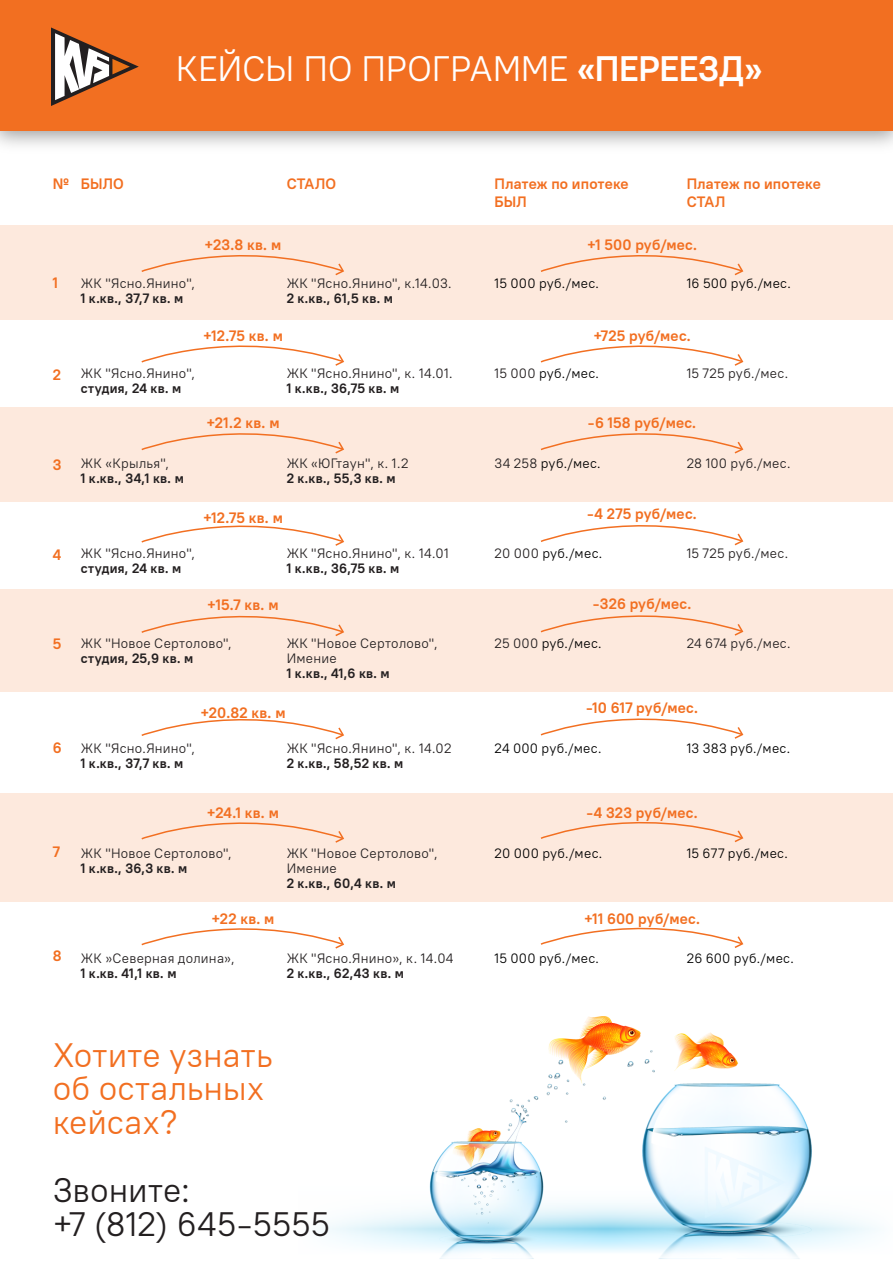
<style>
.page{position:relative;width:893px;height:1263px;background:#fff}
.page>*{position:absolute;margin:0;border:0;box-sizing:border-box;transform-origin:0 0}
.t1{font:35.25px "PT Root UIVF";letter-spacing:-.01em;color:#fff}
.t2{font:33.75px/33.8px "PT Root UIVF";letter-spacing:.005em;color:#f26f21}
.t3{font:33.75px/33.8px "PT Root UIVF";letter-spacing:.005em;color:#231f20}
.t4{font:15px/18px "PT Root UIVF";letter-spacing:.015em;color:#f26f21}
.t5{font:13.5px/15px "PT Root UIVF";letter-spacing:.02em;color:#231f20}
.t6{font:13.5px "PT Root UIVF";letter-spacing:.015em;color:#000}
.s1{color:#231f20}
</style>
<div class="page">
<div style="left:0;top:225px;width:893px;height:94px;background:#fde9dd"></div>
<div style="left:0;top:407px;width:893px;height:94px;background:#fde9dd"></div>
<div style="left:0;top:589px;width:893px;height:103px;background:#fde9dd"></div>
<div style="left:0;top:793px;width:893px;height:109px;background:#fde9dd"></div>
<img style="left:322px;top:1016px;width:556px;height:243px">
<div style="left:0;top:0;width:893px;height:131px;background:#f26f21"></div>
<svg style="left:51px;top:27px;width:88px;height:79px"></svg>
<svg style="left:141px;top:255px;width:203px;height:20px"></svg>
<svg style="left:540px;top:255px;width:204px;height:20px"></svg>
<svg style="left:141px;top:345px;width:203px;height:21px"></svg>
<svg style="left:540px;top:345px;width:204px;height:21px"></svg>
<svg style="left:141px;top:433px;width:203px;height:20px"></svg>
<svg style="left:540px;top:433px;width:204px;height:20px"></svg>
<svg style="left:141px;top:525px;width:203px;height:21px"></svg>
<svg style="left:540px;top:525px;width:204px;height:20px"></svg>
<svg style="left:141px;top:615px;width:203px;height:21px"></svg>
<svg style="left:540px;top:615px;width:204px;height:21px"></svg>
<svg style="left:141px;top:719px;width:203px;height:20px"></svg>
<svg style="left:540px;top:718px;width:204px;height:21px"></svg>
<svg style="left:141px;top:822px;width:203px;height:21px"></svg>
<svg style="left:540px;top:821px;width:204px;height:21px"></svg>
<svg style="left:141px;top:928px;width:203px;height:20px"></svg>
<svg style="left:540px;top:927px;width:204px;height:21px"></svg>
<h1 class="t1" style="left:176px;top:46px;width:588px">КЕЙСЫ ПО ПРОГРАММЕ «ПЕРЕЕЗД»</h1>
<p class="t4" style="left:53px;top:175px;width:18px">№</p>
<p class="t4" style="left:81px;top:175px;width:44px">БЫЛО</p>
<p class="t4" style="left:287px;top:175px;width:51px">СТАЛО</p>
<p class="t4" style="left:495px;top:175px;width:136px">Платеж по ипотеке<br>БЫЛ</p>
<p class="t4" style="left:687px;top:175px;width:136px">Платеж по ипотеке<br>СТАЛ</p>
<p class="t4" style="left:205px;top:236px;width:78px">+23.8 кв. м</p>
<p class="t4" style="left:587px;top:236px;width:112px">+1 500 руб/мес.</p>
<p class="t4" style="left:53px;top:274px;width:7px">1</p>
<p class="t5" style="left:81px;top:276px;width:116px">ЖК "Ясно.Янино",<br>1 к.кв., 37,7 кв. м</p>
<p class="t5" style="left:287px;top:276px;width:167px">ЖК "Ясно.Янино", к.14.03.<br>2 к.кв., 61,5 кв. м</p>
<p class="t6" style="left:495px;top:275px;width:106px">15 000 руб./мес.</p>
<p class="t6" style="left:687px;top:275px;width:106px">16 500 руб./мес.</p>
<p class="t4" style="left:203px;top:327px;width:81px">+12.75 кв. м</p>
<p class="t4" style="left:593px;top:327px;width:99px">+725 руб/мес.</p>
<p class="t4" style="left:53px;top:366px;width:10px">2</p>
<p class="t5" style="left:81px;top:366px;width:116px">ЖК "Ясно.Янино", студия, 24 кв. м</p>
<p class="t5" style="left:287px;top:366px;width:168px">ЖК "Ясно.Янино", к. 14.01.<br>1 к.кв., 36,75 кв. м</p>
<p class="t6" style="left:495px;top:365px;width:106px"><span class="s1">15 000</span> руб./мес.</p>
<p class="t5" style="left:687px;top:366px;width:103px">15 725 руб./мес.</p>
<p class="t4" style="left:206px;top:414px;width:75px">+21.2 кв. м</p>
<p class="t4" style="left:588px;top:414px;width:110px">-6 158 руб/мес.</p>
<p class="t4" style="left:53px;top:456px;width:10px">3</p>
<p class="t5" style="left:81px;top:456px;width:105px">ЖК «Крылья",<br>1 к.кв., 34,1 кв. м</p>
<p class="t5" style="left:287px;top:456px;width:123px">ЖК «ЮГтаун", к. 1.2<br>2 к.кв., 55,3 кв. м</p>
<p class="t6" style="left:495px;top:455px;width:108px"><span class="s1">34 258</span> руб./мес.</p>
<p class="t5" style="left:687px;top:456px;width:106px">28 100 руб./мес.</p>
<p class="t4" style="left:203px;top:508px;width:81px">+12.75 кв. м</p>
<p class="t4" style="left:587px;top:505px;width:111px">-4 275 руб/мес.</p>
<p class="t4" style="left:53px;top:545px;width:10px">4</p>
<p class="t5" style="left:81px;top:546px;width:116px">ЖК "Ясно.Янино", студия, 24 кв. м</p>
<p class="t5" style="left:287px;top:546px;width:164px">ЖК "Ясно.Янино", к. 14.01<br>1 к.кв., 36,75 кв. м</p>
<p class="t6" style="left:495px;top:545px;width:109px"><span class="s1">20 000</span> руб./мес.</p>
<p class="t5" style="left:687px;top:546px;width:103px">15 725 руб./мес.</p>
<p class="t4" style="left:207px;top:595px;width:73px">+15.7 кв. м</p>
<p class="t4" style="left:593px;top:595px;width:100px">-326 руб/мес.</p>
<p class="t4" style="left:53px;top:635px;width:10px">5</p>
<p class="t5" style="left:81px;top:636px;width:153px">ЖК "Новое Сертолово", студия, 25,9 кв. м</p>
<p class="t5" style="left:287px;top:636px;width:153px">ЖК "Новое Сертолово",<br>Имение<br>1 к.кв., 41,6 кв. м</p>
<p class="t6" style="left:495px;top:635px;width:109px"><span class="s1">25 000</span> руб./мес.</p>
<p class="t5" style="left:687px;top:636px;width:106px">24 674 руб./мес.</p>
<p class="t4" style="left:200px;top:703px;width:87px">+20.82 кв. м</p>
<p class="t4" style="left:586px;top:698px;width:114px">-10 617 руб/мес.</p>
<p class="t4" style="left:53px;top:739px;width:10px">6</p>
<p class="t5" style="left:81px;top:741px;width:116px">ЖК "Ясно.Янино",<br>1 к.кв., 37,7 кв. м</p>
<p class="t5" style="left:287px;top:741px;width:166px">ЖК "Ясно.Янино", к. 14.02<br>2 к.кв., 58,52 кв. м</p>
<p class="t6" style="left:495px;top:740px;width:109px">24 000 руб./мес.</p>
<p class="t6" style="left:687px;top:740px;width:105px">13 383 руб./мес.</p>
<p class="t4" style="left:207px;top:804px;width:74px">+24.1 кв. м</p>
<p class="t4" style="left:586px;top:803px;width:113px">-4 323 руб/мес.</p>
<p class="t4" style="left:53px;top:843px;width:9px">7</p>
<p class="t5" style="left:81px;top:846px;width:153px">ЖК "Новое Сертолово",<br>1 к.кв., 36,3 кв. м</p>
<p class="t5" style="left:287px;top:846px;width:153px">ЖК "Новое Сертолово",<br>Имение<br>2 к.кв., 60,4 кв. м</p>
<p class="t6" style="left:495px;top:845px;width:109px">20 000 руб./мес.</p>
<p class="t6" style="left:687px;top:845px;width:103px">15 677 руб./мес.</p>
<p class="t4" style="left:211px;top:910px;width:65px">+22 кв. м</p>
<p class="t4" style="left:584px;top:909px;width:117px">+11 600 руб/мес.</p>
<p class="t4" style="left:53px;top:947px;width:10px">8</p>
<p class="t5" style="left:81px;top:951px;width:156px">ЖК »Северная долина»,<br>1 к.кв. 41,1 кв. м</p>
<p class="t5" style="left:287px;top:951px;width:168px">ЖК "Ясно.Янино», к. 14.04<br>2 к.кв., 62,43 кв. м</p>
<p class="t6" style="left:495px;top:950px;width:106px">15 000 руб./мес.</p>
<p class="t6" style="left:687px;top:950px;width:109px">26 600 руб./мес.</p>
<h2 class="t2" style="left:53px;top:1037px;width:221px">Хотите узнать об остальных кейсах?</h2>
<h2 class="t3" style="left:53px;top:1172px;width:279px">Звоните:<br>+7 (812) 645-5555</h2>
</div>
